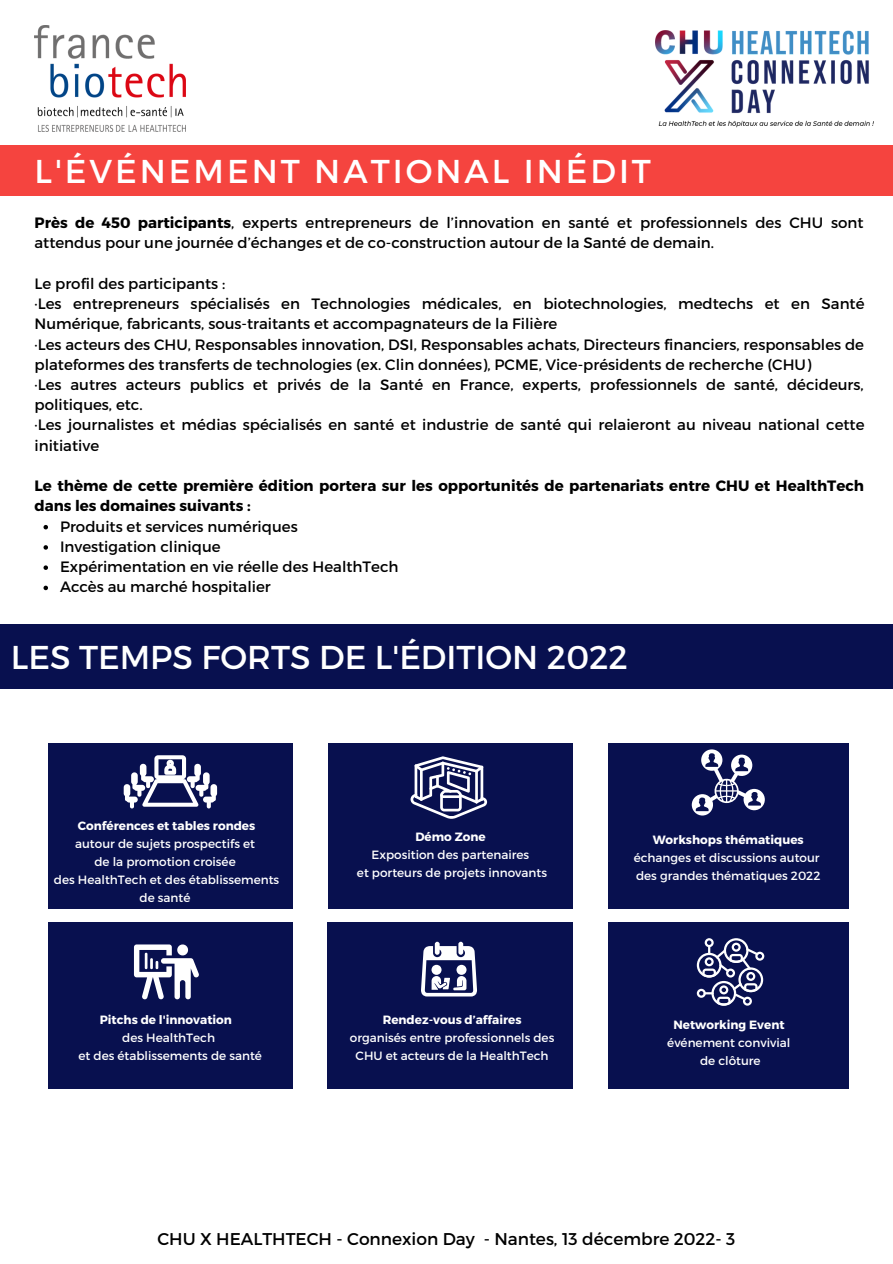
<style>
.page{position:relative;width:893px;height:1264px;background:#fff}
.page>*{position:absolute;margin:0;border:0;box-sizing:border-box;transform-origin:0 0}
.t1{font:33px "Montserrat";color:#fff}
.t2{font:33px "Montserrat";letter-spacing:.09em;color:#fff}
.t3{font:16.95px "Montserrat";color:#000}
.t4{font:15px/20.2px "Montserrat";color:#000}
.t5{font:700 15px/20.2px "Montserrat";color:#000}
.t6{font:12px/18px "Montserrat";color:#fff;text-align:center}
.t7{font:700 12px "Montserrat";color:#fff}
.s1{font-weight:700}
</style>
<div class="page">
<div style="left:0;top:145px;width:892px;height:51px;background:#f5443f"></div>
<svg style="left:43px;top:525px;width:5px;height:4px"></svg>
<svg style="left:43px;top:545px;width:5px;height:4px"></svg>
<svg style="left:43px;top:565px;width:5px;height:5px"></svg>
<svg style="left:43px;top:585px;width:5px;height:5px"></svg>
<div style="left:0;top:624px;width:892px;height:64px;background:#050d4d"></div>
<div style="left:608px;top:743px;width:240px;height:166px;background:#050d4d"></div>
<svg style="left:691px;top:749px;width:73px;height:66px"></svg>
<div style="left:328px;top:743px;width:244px;height:166px;background:#050d4d"></div>
<div style="left:48px;top:743px;width:244px;height:166px;background:#050d4d"></div>
<svg style="left:124px;top:755px;width:93px;height:53px"></svg>
<div style="left:328px;top:922px;width:245px;height:166px;background:#050d4d"></div>
<svg style="left:421px;top:941px;width:56px;height:55px"></svg>
<div style="left:48px;top:922px;width:244px;height:166px;background:#050d4d"></div>
<svg style="left:134px;top:944px;width:65px;height:55px"></svg>
<div style="left:608px;top:922px;width:240px;height:166px;background:#050d4d"></div>
<svg style="left:410px;top:756px;width:77px;height:62px"></svg>
<svg style="left:696px;top:938px;width:68px;height:67px"></svg>
<img style="left:34px;top:25px;width:151px;height:107px">
<img style="left:655px;top:31px;width:218px;height:97px">
<h1 class="t2" style="left:34px;top:150px;width:618px">L'ÉVÉNEMENT NATIONAL INÉDIT</h1>
<p class="t4" style="left:34px;top:212px;width:830px"><span class="s1">Près de 450 participants</span>, experts entrepreneurs de l’innovation en santé et professionnels des CHU sont attendus pour une journée d’échanges et de co-construction autour de la Santé de demain.</p>
<p class="t4" style="left:34px;top:272px;width:831px">Le profil des participants :<br>·Les entrepreneurs spécialisés en Technologies médicales, en biotechnologies, medtechs et en Santé Numérique, fabricants, sous-traitants et accompagnateurs de la Filière<br>·Les acteurs des CHU, Responsables innovation, DSI, Responsables achats, Directeurs financiers, responsables de plateformes des transferts de technologies (ex. Clin données), PCME, Vice-présidents de recherche (CHU)<br>·Les autres acteurs publics et privés de la Santé en France, experts, professionnels de santé, décideurs, politiques, etc.<br>·Les journalistes et médias spécialisés en santé et industrie de santé qui relaieront au niveau national cette initiative</p>
<p class="t5" style="left:34px;top:475px;width:830px">Le thème de cette première édition portera sur les opportunités de partenariats entre CHU et HealthTech dans les domaines suivants :</p>
<p class="t4" style="left:60px;top:515px;width:340px">Produits et services numériques<br>Investigation clinique<br>Expérimentation en vie réelle des HealthTech Accès au marché hospitalier</p>
<h1 class="t1" style="left:11px;top:636px;width:618px">LES TEMPS FORTS DE L'ÉDITION 2022</h1>
<p class="t7" style="left:78px;top:817px;width:179px">Conférences et tables rondes</p>
<p class="t6" style="left:54px;top:833px;width:227px">autour de sujets prospectifs et<br>de la promotion croisée<br>des HealthTech et des établissements de santé</p>
<p class="t7" style="left:100px;top:1011px;width:134px">Pitchs de l'innovation</p>
<p class="t6" style="left:78px;top:1028px;width:185px">des HealthTech<br>et des établissements de santé</p>
<p class="t7" style="left:415px;top:828px;width:72px">Démo Zone</p>
<p class="t6" style="left:357px;top:844px;width:191px">Exposition des partenaires<br>et porteurs de projets innovants</p>
<p class="t7" style="left:382px;top:1011px;width:140px">Rendez-vous d’affaires</p>
<p class="t6" style="left:350px;top:1028px;width:206px">organisés entre professionnels des<br>CHU et acteurs de la HealthTech</p>
<p class="t7" style="left:652px;top:832px;width:153px">Workshops thématiques</p>
<p class="t6" style="left:633px;top:848px;width:188px;text-align:left">échanges et discussions autour des grandes thématiques 2022</p>
<p class="t7" style="left:673px;top:1016px;width:113px">Networking Event</p>
<p class="t6" style="left:667px;top:1032px;width:125px">événement convivial de clôture</p>
<p class="t3" style="left:157px;top:1227px;width:579px">CHU X HEALTHTECH - Connexion Day - Nantes, 13 décembre 2022- 3</p>
</div>
